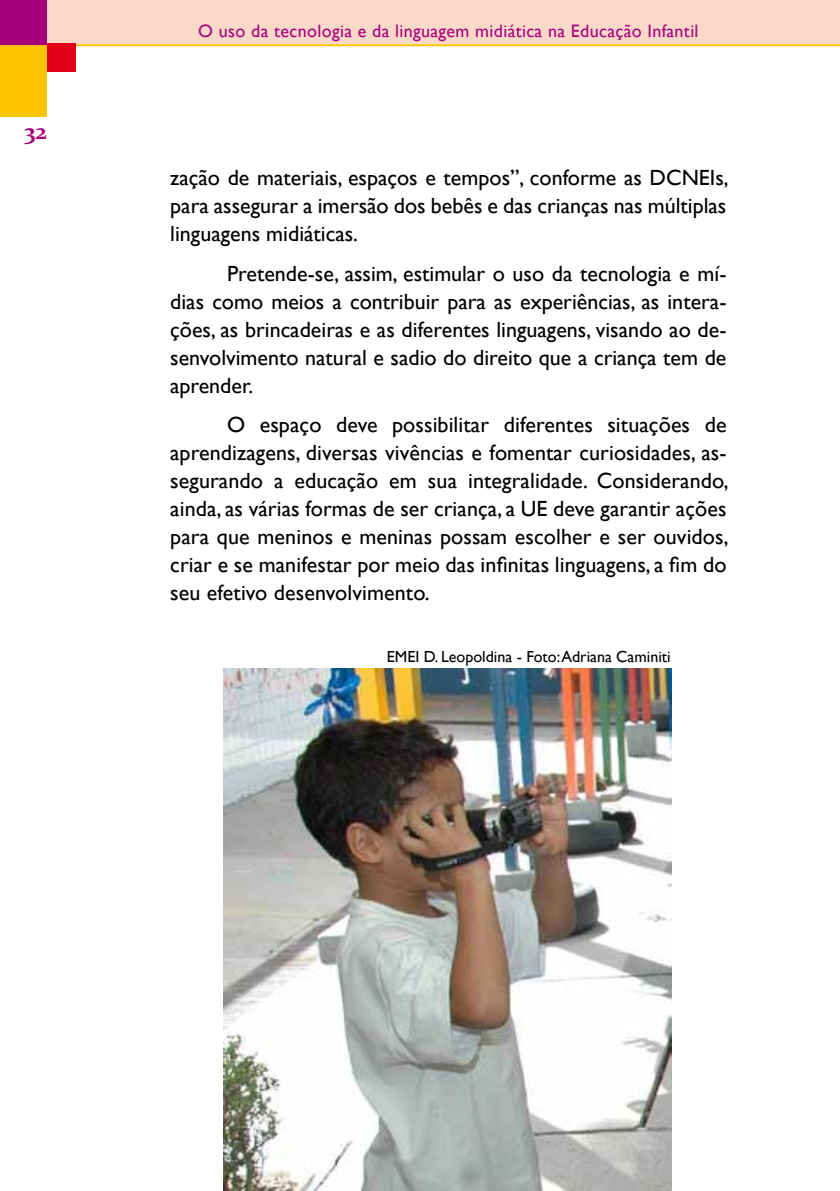
<style>
.page{position:relative;width:840px;height:1191px;background:#fff}
.page>*{position:absolute;margin:0;border:0;box-sizing:border-box;transform-origin:0 0}
.t1{font:700 24px "Constantia";color:#a8007b}
.t2{font:22px/28px "Gill Sans";color:#000;text-align:justify}
.t3{font:18px "Gill Sans";letter-spacing:.02em;color:#a8007b}
.t4{font:16px "Gill Sans";color:#000}
</style>
<div class="page">
<div style="left:47px;top:0;width:792px;height:44px;background:#fbd9c9"></div>
<div style="left:0;top:44px;width:47px;height:73px;background:#fcc400"></div>
<div style="left:0;top:0;width:47px;height:44px;background:#a8007b"></div>
<hr style="left:76px;top:44px;width:763px;height:2px;background:#fcc400">
<div style="left:47px;top:44px;width:29px;height:28px;background:#e2001a"></div>
<img style="left:223px;top:669px;width:448px;height:522px">
<p class="t1" style="left:25px;top:115px;width:24px">32</p>
<p class="t3" style="left:198px;top:21px;width:501px">O uso da tecnologia e da linguagem midiática na Educação Infantil</p>
<p class="t2" style="left:170px;top:164px;width:559px">zação de materiais, espaços e tempos”, conforme as DCNEIs, para assegurar a imersão dos bebês e das crianças nas múltiplas linguagens midiáticas.</p>
<p class="t2" style="left:170px;top:260px;width:557px;text-indent:57px">Pretende-se, assim, estimular o uso da tecnologia e mí&shy;dias como meios a contribuir para as experiências, as intera&shy;ções, as brincadeiras e as diferentes linguagens, visando ao de&shy;senvolvimento natural e sadio do direito que a criança tem de aprender.</p>
<p class="t2" style="left:170px;top:411px;width:559px;text-indent:57px">O espaço deve possibilitar diferentes situações de aprendizagens, diversas vivências e fomentar curiosidades, as&shy;segurando a educação em sua integralidade. Considerando, ainda, as várias formas de ser criança, a UE deve garantir ações para que meninos e meninas possam escolher e ser ouvidos, criar e se manifestar por meio das infinitas linguagens, a fim do seu efetivo desenvolvimento.</p>
<p class="t4" style="left:387px;top:647px;width:285px">EMEI D. Leopoldina - Foto: Adriana Caminiti</p>
</div>
